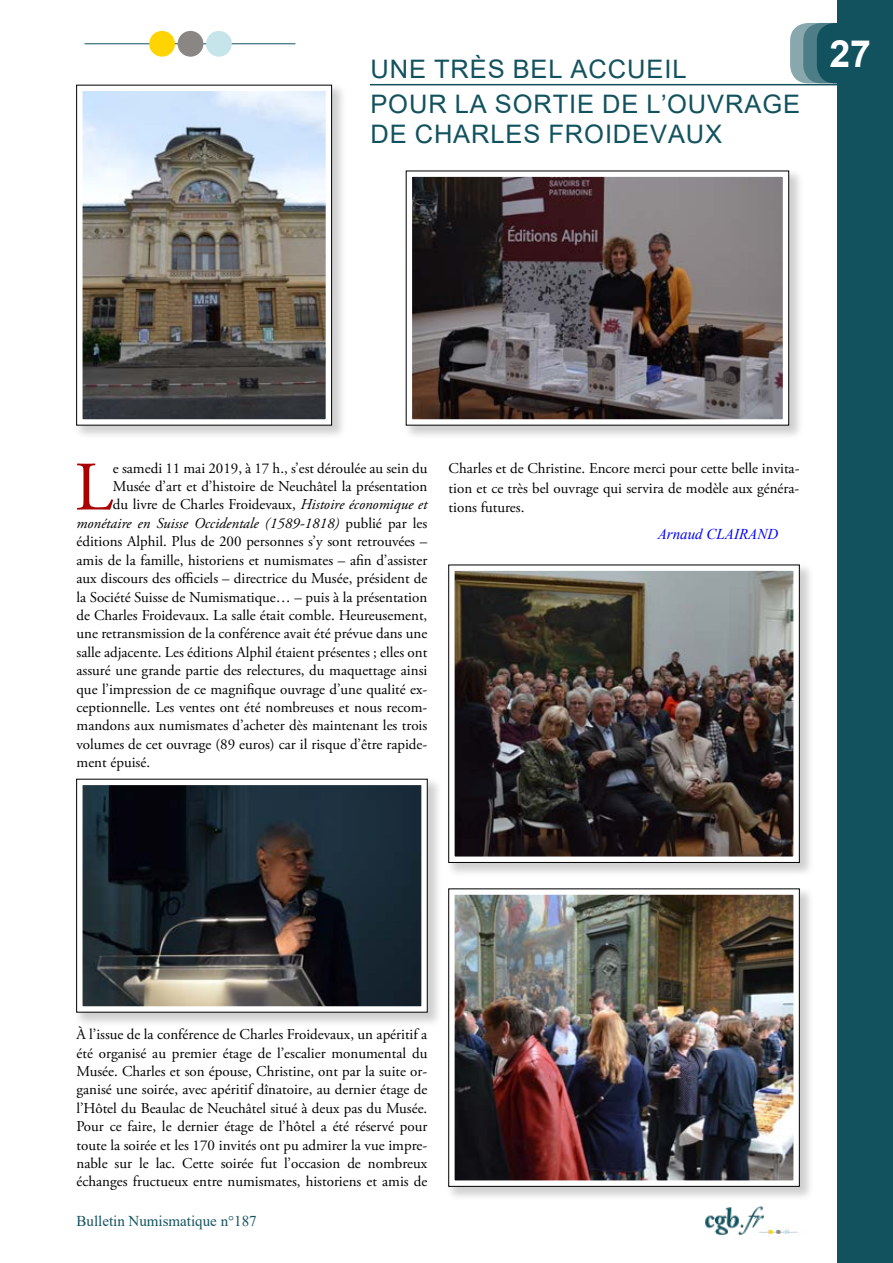
<style>
.page{position:relative;width:893px;height:1263px;background:#fff}
.page>*{position:absolute;margin:0;border:0;box-sizing:border-box;transform-origin:0 0}
.t1{font:69.3px "Adobe Garamond Pro";color:#a00}
.t2{font:700 37.5px "Arial";color:#fff}
.t3{font:25.5px/35.1px "Arial";letter-spacing:.035em;color:#12525e}
.t4{font:15px/18.5px "Adobe Garamond Pro";color:#000;text-align:justify}
.t5{font:italic 15px "Adobe Garamond Pro";color:#000}
.t6{font:15px "Times New Roman";color:#12525e}
.t7{font:italic 15px "Times New Roman";color:#00f}
.s1{font-style:italic}
.s2{font-style:normal}
</style>
<div class="page">
<img style="left:705px;top:1206px;width:59px;height:29px">
<img style="left:749px;top:1227px;width:50px;height:8px">
<div style="left:838px;top:0;width:55px;height:1263px;background:#12525e"></div>
<hr style="left:85px;top:43px;width:210px;height:1px;background:#12525e">
<div style="left:149px;top:31px;width:26px;height:26px;background:#ffd400;border-radius:50%"></div>
<div style="left:178px;top:31px;width:25px;height:26px;background:#8a8683;border-radius:50%"></div>
<div style="left:206px;top:31px;width:26px;height:26px;background:#c6e5ea;border-radius:50%"></div>
<svg style="left:790px;top:23px;width:98px;height:60px;background:#699199"></svg>
<div style="left:817px;top:23px;width:76px;height:60px;background:#12525e;border-radius:18px"></div>
<div style="left:73px;top:776px;width:370px;height:251px;background:#000;opacity:.19"></div>
<svg style="left:74px;top:776px;width:356px;height:239px"></svg>
<svg style="left:76px;top:779px;width:351px;height:233px;background:#393e43"></svg>
<hr style="left:370px;top:84px;width:523px;height:1px;background:#12525e">
<div style="left:73px;top:82px;width:274px;height:358px;background:#000;opacity:.19"></div>
<svg style="left:74px;top:82px;width:261px;height:346px"></svg>
<img style="left:76px;top:85px;width:256px;height:340px">
<div style="left:403px;top:168px;width:401px;height:272px;background:#000;opacity:.19"></div>
<svg style="left:403px;top:168px;width:389px;height:260px"></svg>
<svg style="left:406px;top:171px;width:383px;height:254px;background:#665d5f"></svg>
<div style="left:445px;top:885px;width:370px;height:316px;background:#000;opacity:.19"></div>
<svg style="left:446px;top:886px;width:356px;height:303px"></svg>
<img style="left:448px;top:889px;width:351px;height:297px">
<div style="left:445px;top:562px;width:370px;height:315px;background:#000;opacity:.19"></div>
<svg style="left:446px;top:562px;width:356px;height:303px"></svg>
<img style="left:448px;top:565px;width:351px;height:298px">
<h3 class="t3" style="left:370px;top:51px;width:431px">UNE TRÈS BEL ACCUEIL<br>POUR LA SORTIE DE L’OUVRAGE</h3>
<h3 class="t3" style="left:370px;top:117px;width:353px">DE CHARLES FROIDEVAUX</h3>
<h2 class="t2" style="left:829px;top:27px;width:43px">27</h2>
<h1 class="t1" style="left:75px;top:446px;width:40px">L</h1>
<p class="t4" style="left:113px;top:460px;width:316px">e samedi 11 mai 2019, à 17 h., s’est déroulée au sein du</p>
<p class="t4" style="left:113px;top:478px;width:316px">Musée d’art et d’histoire de Neuchâtel la présentation</p>
<p class="t4" style="left:113px;top:496px;width:316px">du livre de Charles Froidevaux, <span class="s1">Histoire économique et</span></p>
<p class="t5" style="left:77px;top:514px;width:352px">monétaire en Suisse Occidentale (1589-1818) <span class="s2">publié par les</span></p>
<p class="t4" style="left:77px;top:533px;width:352px">éditions Alphil. Plus de 200 personnes s’y sont retrouvées –</p>
<p class="t4" style="left:77px;top:551px;width:352px">amis de la famille, historiens et numismates – afin d’assister</p>
<p class="t4" style="left:77px;top:570px;width:352px">aux discours des officiels – directrice du Musée, président de</p>
<p class="t4" style="left:77px;top:588px;width:352px">la Société Suisse de Numismatique… – puis à la présentation</p>
<p class="t4" style="left:77px;top:606px;width:352px">de Charles Froidevaux. La salle était comble. Heureusement,</p>
<p class="t4" style="left:77px;top:625px;width:352px">une retransmission de la conférence avait été prévue dans une</p>
<p class="t4" style="left:77px;top:643px;width:352px">salle adjacente. Les éditions Alphil étaient présentes ; elles ont</p>
<p class="t4" style="left:77px;top:662px;width:352px">assuré une grande partie des relectures, du maquettage ainsi</p>
<p class="t4" style="left:77px;top:680px;width:352px">que l’impression de ce magnifique ouvrage d’une qualité ex-</p>
<p class="t4" style="left:77px;top:698px;width:352px">ceptionnelle. Les ventes ont été nombreuses et nous recom-</p>
<p class="t4" style="left:77px;top:717px;width:352px">mandons aux numismates d’acheter dès maintenant les trois</p>
<p class="t4" style="left:77px;top:735px;width:352px">volumes de cet ouvrage (89 euros) car il risque d’être rapide-</p>
<p class="t4" style="left:77px;top:754px;width:75px">ment épuisé.</p>
<p class="t4" style="left:449px;top:460px;width:352px;line-height:19.4px">Charles et de Christine. Encore merci pour cette belle invita&shy;tion et ce très bel ouvrage qui servira de modèle aux généra&shy;tions futures.</p>
<p class="t7" style="left:658px;top:524px;width:122px">Arnaud CLAIRAND</p>
<p class="t4" style="left:77px;top:1026px;width:352px">À l’issue de la conférence de Charles Froidevaux, un apéritif a été organisé au premier étage de l’escalier monumental du Musée. Charles et son épouse, Christine, ont par la suite or&shy;ganisé une soirée, avec apéritif dînatoire, au dernier étage de l’Hôtel du Beaulac de Neuchâtel situé à deux pas du Musée.<br>Pour ce faire, le dernier étage de l’hôtel a été réservé pour toute la soirée et les 170 invités ont pu admirer la vue impre&shy;nable sur le lac. Cette soirée fut l’occasion de nombreux échanges fructueux entre numismates, historiens et amis de</p>
<p class="t6" style="left:77px;top:1210px;width:182px">Bulletin Numismatique n°187</p>
</div>
